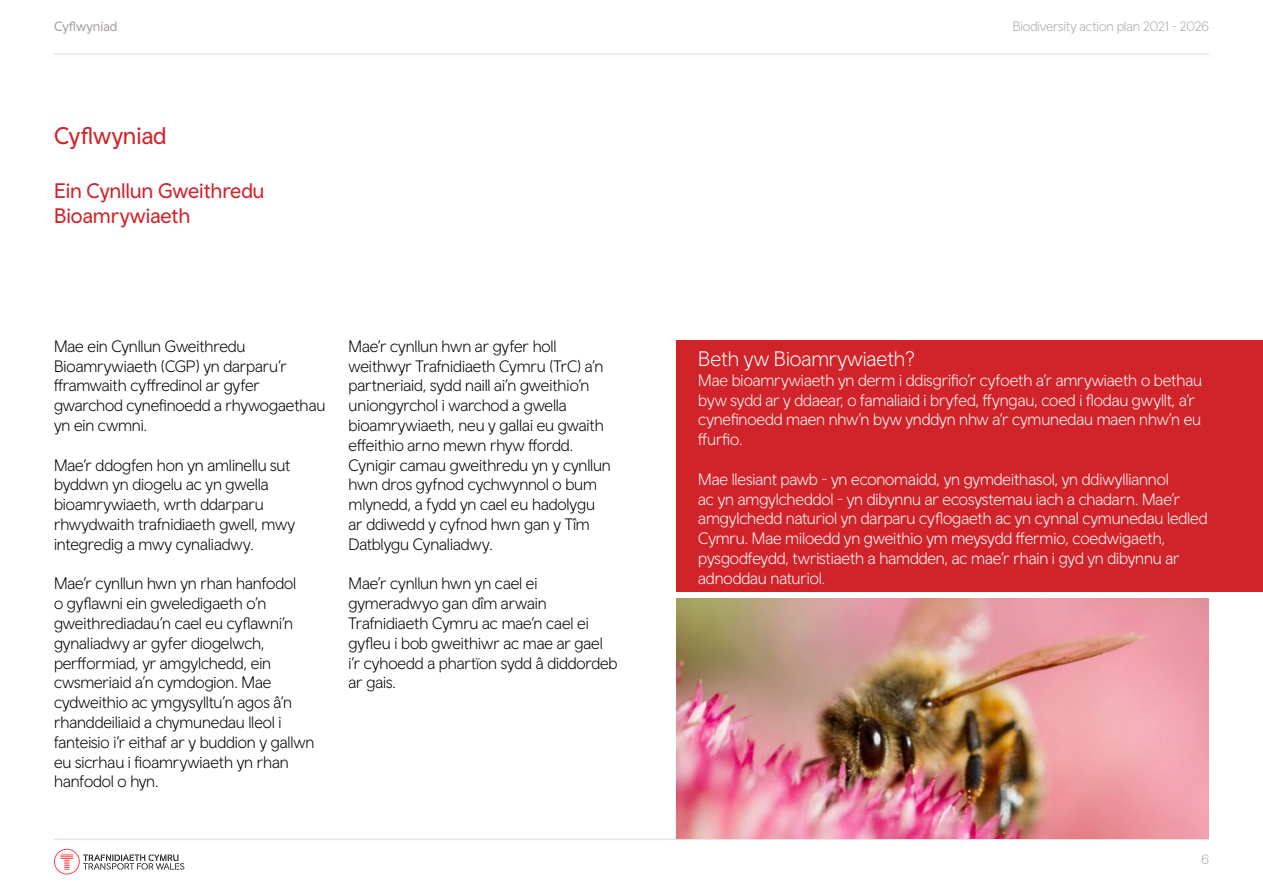
<style>
.page{position:relative;width:1263px;height:893px;background:#fff}
.page>*{position:absolute;margin:0;border:0;box-sizing:border-box;transform-origin:0 0}
.t1{font:24px "Wales Sans Body";color:#d1232a}
.t2{font:21px/25.2px "Wales Sans Body";color:#d1232a}
.t3{font:300 21px "Wales Sans Body";color:#fff}
.t4{font:300 16.5px/19.8px "Wales Sans Body";letter-spacing:-.005em;color:#000}
.t5{font:300 16.5px/19.8px "Wales Sans Body";letter-spacing:-.005em;color:#fff}
.t6{font:300 13.5px "Wales Sans Body";letter-spacing:-.01em;color:#a8a9ad}
.t7{font:13.5px "Wales Sans Body";color:#a7a2a0}
</style>
<div class="page">
<hr style="left:54px;top:54px;width:1155px;height:1px;background:#d10a11">
<hr style="left:54px;top:839px;width:1155px;height:1px;background:#d10a11">
<svg style="left:54px;top:849px;width:130px;height:25px"></svg>
<div style="left:676px;top:340px;width:587px;height:252px;background:#d1232a"></div>
<img style="left:676px;top:598px;width:533px;height:241px">
<p class="t7" style="left:54px;top:18px;width:65px">Cyflwyniad</p>
<p class="t1" style="left:54px;top:121px;width:114px">Cyflwyniad</p>
<p class="t2" style="left:54px;top:177px;width:212px">Ein Cynllun Gweithredu<br>Bioamrywiaeth</p>
<p class="t4" style="left:54px;top:336px;width:273px">Mae ein Cynllun Gweithredu<br>Bioamrywiaeth (CGP) yn darparu’r fframwaith cyffredinol ar gyfer gwarchod cynefinoedd a rhywogaethau yn ein cwmni.</p>
<p class="t4" style="left:54px;top:454px;width:243px">Mae’r ddogfen hon yn amlinellu sut byddwn yn diogelu ac yn gwella bioamrywiaeth, wrth ddarparu rhwydwaith trafnidiaeth gwell, mwy integredig a mwy cynaliadwy.</p>
<p class="t4" style="left:54px;top:573px;width:262px">Mae’r cynllun hwn yn rhan hanfodol<br>o gyflawni ein gweledigaeth o’n gweithrediadau’n cael eu cyflawni’n gynaliadwy ar gyfer diogelwch, perfformiad, yr amgylchedd, ein cwsmeriaid a’n cymdogion. Mae cydweithio ac ymgysylltu’n agos â’n rhanddeiliaid a chymunedau lleol i fanteisio i’r eithaf ar y buddion y gallwn eu sicrhau i fioamrywiaeth yn rhan hanfodol o hyn.</p>
<p class="t4" style="left:349px;top:336px;width:264px">Mae’r cynllun hwn ar gyfer holl weithwyr Trafnidiaeth Cymru (TrC) a’n partneriaid, sydd naill ai’n gweithio’n uniongyrchol i warchod a gwella bioamrywiaeth, neu y gallai eu gwaith effeithio arno mewn rhyw ffordd.<br>Cynigir camau gweithredu yn y cynllun hwn dros gyfnod cychwynnol o bum mlynedd, a fydd yn cael eu hadolygu ar ddiwedd y cyfnod hwn gan y Tîm Datblygu Cynaliadwy.</p>
<p class="t4" style="left:349px;top:573px;width:270px">Mae’r cynllun hwn yn cael ei gymeradwyo gan dîm arwain<br>Trafnidiaeth Cymru ac mae’n cael ei gyfleu i bob gweithiwr ac mae ar gael i’r cyhoedd a phartïon sydd â diddordeb ar gais.</p>
<p class="t6" style="left:1013px;top:18px;width:198px">Biodiversity action plan 2021 - 2026</p>
<p class="t3" style="left:698px;top:346px;width:218px">Beth yw Bioamrywiaeth?</p>
<p class="t5" style="left:698px;top:370px;width:505px">Mae bioamrywiaeth yn derm i ddisgrifio’r cyfoeth a’r amrywiaeth o bethau byw sydd ar y ddaear, o famaliaid i bryfed, ffyngau, coed i flodau gwyllt, a’r cynefinoedd maen nhw’n byw ynddyn nhw a’r cymunedau maen nhw’n eu ffurfio.</p>
<p class="t5" style="left:698px;top:469px;width:511px">Mae llesiant pawb - yn economaidd, yn gymdeithasol, yn ddiwylliannol<br>ac yn amgylcheddol - yn dibynnu ar ecosystemau iach a chadarn. Mae’r amgylchedd naturiol yn darparu cyflogaeth ac yn cynnal cymunedau ledled Cymru. Mae miloedd yn gweithio ym meysydd ffermio, coedwigaeth, pysgodfeydd, twristiaeth a hamdden, ac mae’r rhain i gyd yn dibynnu ar adnoddau naturiol.</p>
<p class="t6" style="left:1201px;top:851px;width:9px">6</p>
</div>
